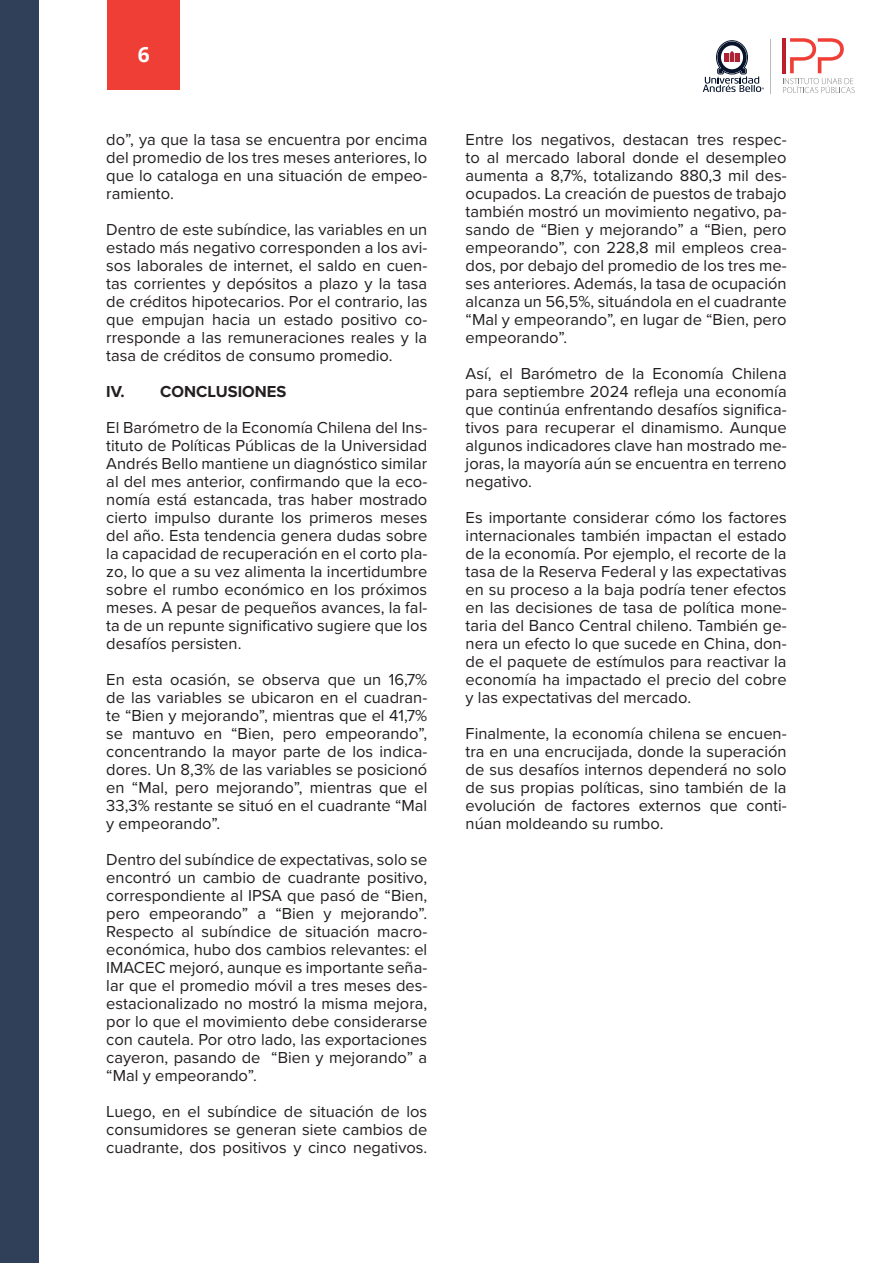
<style>
.page{position:relative;width:893px;height:1263px;background:#fff}
.page>*{position:absolute;margin:0;border:0;box-sizing:border-box;transform-origin:0 0}
.t1{font:700 21px "Open Sans";color:#fff}
._1{font:16.5px/18px "Proxima Nova";color:#231f20;text-align:justify}
._1-2{font:700 16.5px "Proxima Nova";color:#231f20}
</style>
<div class="page">
<div style="left:107px;top:0;width:73px;height:90px;background:#ee3e35"></div>
<div style="left:0;top:0;width:38px;height:1263px;background:#304059"></div>
<svg style="left:703px;top:41px;width:61px;height:51px"></svg>
<hr style="left:771px;top:39px;width:1px;height:55px;background:#bbbdbd">
<hr style="left:782px;top:38px;width:4px;height:35px;background:#be1d2c">
<svg style="left:783px;top:38px;width:72px;height:55px"></svg>
<p class="t1" style="left:138px;top:40px;width:13px">6</p>
<p class="_1" style="left:106px;top:130px;width:323px">do”, ya que la tasa se encuentra por encima del promedio de los tres meses anteriores, lo que lo cataloga en una situación de empeo&shy;ramiento.</p>
<p class="_1" style="left:106px;top:220px;width:323px">Dentro de este subíndice, las variables en un estado más negativo corresponden a los avi&shy;sos laborales de internet, el saldo en cuen&shy;tas corrientes y depósitos a plazo y la tasa de créditos hipotecarios. Por el contrario, las que empujan hacia un estado positivo co&shy;rresponde a las remuneraciones reales y la tasa de créditos de consumo promedio.</p>
<p class="_1-2" style="left:106px;top:379px;width:182px">IV. CONCLUSIONES</p>
<p class="_1" style="left:106px;top:418px;width:323px">El Barómetro de la Economía Chilena del Ins&shy;tituto de Políticas Públicas de la Universidad Andrés Bello mantiene un diagnóstico similar al del mes anterior, confirmando que la eco&shy;nomía está estancada, tras haber mostrado cierto impulso durante los primeros meses del año. Esta tendencia genera dudas sobre la capacidad de recuperación en el corto pla&shy;zo, lo que a su vez alimenta la incertidumbre sobre el rumbo económico en los próximos meses. A pesar de pequeños avances, la fal&shy;ta de un repunte significativo sugiere que los desafíos persisten.</p>
<p class="_1" style="left:106px;top:670px;width:323px">En esta ocasión, se observa que un 16,7% de las variables se ubicaron en el cuadran&shy;te “Bien y mejorando”, mientras que el 41,7% se mantuvo en “Bien, pero empeorando”, concentrando la mayor parte de los indica&shy;dores. Un 8,3% de las variables se posicionó en “Mal, pero mejorando”, mientras que el 33,3% restante se situó en el cuadrante “Mal y empeorando”.</p>
<p class="_1" style="left:106px;top:850px;width:323px">Dentro del subíndice de expectativas, solo se encontró un cambio de cuadrante positivo, correspondiente al IPSA que pasó de “Bien, pero empeorando” a “Bien y mejorando”.<br>Respecto al subíndice de situación macro&shy;económica, hubo dos cambios relevantes: el IMACEC mejoró, aunque es importante seña&shy;lar que el promedio móvil a tres meses des&shy;estacionalizado no mostró la misma mejora, por lo que el movimiento debe considerarse con cautela. Por otro lado, las exportaciones cayeron, pasando de “Bien y mejorando” a “Mal y empeorando”.</p>
<p class="_1" style="left:106px;top:1102px;width:323px">Luego, en el subíndice de situación de los consumidores se generan siete cambios de cuadrante, dos positivos y cinco negativos.</p>
<p class="_1" style="left:466px;top:130px;width:323px">Entre los negativos, destacan tres respec&shy;to al mercado laboral donde el desempleo aumenta a 8,7%, totalizando 880,3 mil des&shy;ocupados. La creación de puestos de trabajo también mostró un movimiento negativo, pa&shy;sando de “Bien y mejorando” a “Bien, pero empeorando”, con 228,8 mil empleos crea&shy;dos, por debajo del promedio de los tres me&shy;ses anteriores. Además, la tasa de ocupación alcanza un 56,5%, situándola en el cuadrante “Mal y empeorando”, en lugar de “Bien, pero empeorando”.</p>
<p class="_1" style="left:466px;top:364px;width:323px">Así, el Barómetro de la Economía Chilena para septiembre 2024 refleja una economía que continúa enfrentando desafíos significa&shy;tivos para recuperar el dinamismo. Aunque algunos indicadores clave han mostrado me&shy;joras, la mayoría aún se encuentra en terreno negativo.</p>
<p class="_1" style="left:466px;top:508px;width:323px">Es importante considerar cómo los factores internacionales también impactan el estado de la economía. Por ejemplo, el recorte de la tasa de la Reserva Federal y las expectativas en su proceso a la baja podría tener efectos en las decisiones de tasa de política mone&shy;taria del Banco Central chileno. También ge&shy;nera un efecto lo que sucede en China, don&shy;de el paquete de estímulos para reactivar la economía ha impactado el precio del cobre y las expectativas del mercado.</p>
<p class="_1" style="left:466px;top:724px;width:323px">Finalmente, la economía chilena se encuen&shy;tra en una encrucijada, donde la superación de sus desafíos internos dependerá no solo de sus propias políticas, sino también de la evolución de factores externos que conti&shy;núan moldeando su rumbo.</p>
</div>
